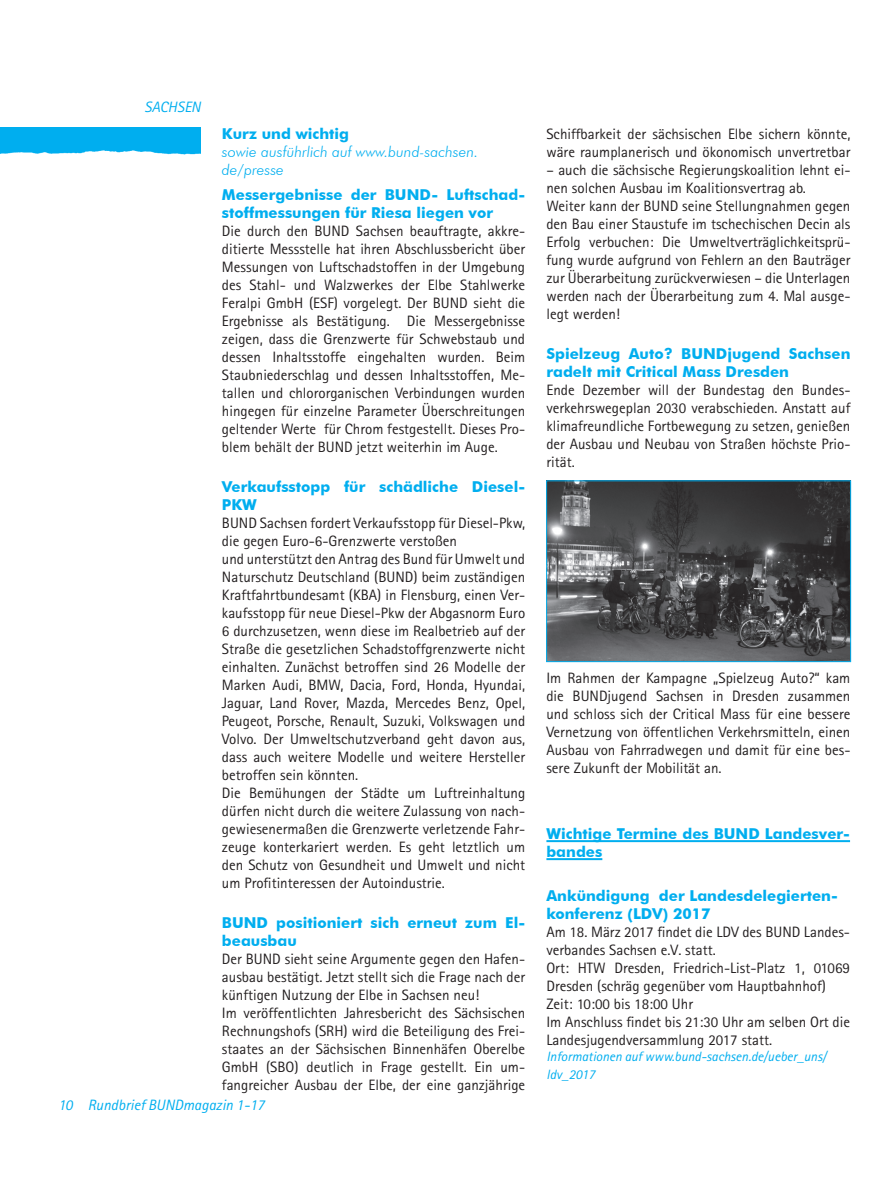
<style>
.page{position:relative;width:893px;height:1191px;background:#fff}
.page>*{position:absolute;margin:0;border:0;box-sizing:border-box;transform-origin:0 0}
.t1{font:15px/18px "Rotis Sans Serif";color:#231f20}
.t2{font:700 15px/18px "Futura BT";color:#00aeef}
.t3{font:italic 300 15px/18px "Futura BT";color:#00aeef}
.t4{font:italic 15px "Rotis Sans Serif";color:#00aeef}
.t5{font:italic 13.5px/18px "Rotis Sans Serif";color:#00aeef}
</style>
<div class="page">
<img style="left:0;top:128px;width:201px;height:27px">
<hr style="left:546px;top:840px;width:304px;height:2px;background:#00aeef">
<hr style="left:546px;top:858px;width:56px;height:2px;background:#00aeef">
<img style="left:548px;top:482px;width:301px;height:178px">
<div style="left:546px;top:480px;width:305px;height:182px;border:1px solid #00aeef"></div>
<p class="t4" style="left:145px;top:98px;width:25px">Sachsen</p>
<p class="t2" style="left:222px;top:125px;width:129px">Kurz und wichtig</p>
<p class="t3" style="left:222px;top:143px;width:258px">sowie ausführlich auf www.bund-sachsen. de/presse</p>
<p class="t2" style="left:222px;top:186px;width:305px">Messergebnisse der BUND- Luftschad&shy;stoffmessungen für Riesa liegen vor</p>
<p class="t1" style="left:222px;top:222px;width:305px;text-align:justify">Die durch den BUND Sachsen beauftragte, akkre&shy;ditierte Messstelle hat ihren Abschlussbericht über Messungen von Luftschadstoffen in der Umgebung des Stahl- und Walzwerkes der Elbe Stahlwerke Feralpi GmbH (ESF) vorgelegt. Der BUND sieht die Ergebnisse als Bestätigung. Die Messergebnisse zeigen, dass die Grenzwerte für Schwebstaub und dessen Inhaltsstoffe eingehalten wurden. Beim Staubniederschlag und dessen Inhaltsstoffen, Me&shy;tallen und chlororganischen Verbindungen wurden hingegen für einzelne Parameter Überschreitungen geltender Werte für Chrom festgestellt. Dieses Pro&shy;blem behält der BUND jetzt weiterhin im Auge.</p>
<p class="t2" style="left:222px;top:477px;width:305px">Verkaufsstopp für schädliche Diesel-<br>PKW</p>
<p class="t1" style="left:222px;top:514px;width:305px">BUND Sachsen fordert Verkaufsstopp für Diesel-Pkw, die gegen Euro-6-Grenzwerte verstoßen<br>und unterstützt den Antrag des Bund für Umwelt und Naturschutz Deutschland (BUND) beim zuständigen Kraftfahrtbundesamt (KBA) in Flensburg, einen Ver&shy;kaufsstopp für neue Diesel-Pkw der Abgasnorm Euro 6 durchzusetzen, wenn diese im Realbetrieb auf der Straße die gesetzlichen Schadstoffgrenzwerte nicht einhalten. Zunächst betroffen sind 26 Modelle der Marken Audi, BMW, Dacia, Ford, Honda, Hyundai, Jaguar, Land Rover, Mazda, Mercedes Benz, Opel, Peugeot, Porsche, Renault, Suzuki, Volkswagen und Volvo. Der Umweltschutzverband geht davon aus, dass auch weitere Modelle und weitere Hersteller betroffen sein könnten.<br>Die Bemühungen der Städte um Luftreinhaltung dürfen nicht durch die weitere Zulassung von nach&shy;gewiesenermaßen die Grenzwerte verletzende Fahr&shy;zeuge konterkariert werden. Es geht letztlich um den Schutz von Gesundheit und Umwelt und nicht um Profitinteressen der Autoindustrie.</p>
<p class="t2" style="left:222px;top:913px;width:305px">BUND positioniert sich erneut zum El&shy;beausbau</p>
<p class="t1" style="left:222px;top:949px;width:305px">Der BUND sieht seine Argumente gegen den Hafen&shy;ausbau bestätigt. Jetzt stellt sich die Frage nach der künftigen Nutzung der Elbe in Sachsen neu!<br>Im veröffentlichten Jahresbericht des Sächsischen Rechnungshofs (SRH) wird die Beteiligung des Frei&shy;staates an der Sächsischen Binnenhäfen Oberelbe GmbH (SBO) deutlich in Frage gestellt. Ein um&shy;fangreicher Ausbau der Elbe, der eine ganzjährige</p>
<p class="t4" style="left:58px;top:1096px;width:208px">10 Rundbrief BUNDmagazin 1-17</p>
<p class="t1" style="left:546px;top:125px;width:306px">Schiffbarkeit der sächsischen Elbe sichern könnte, wäre raumplanerisch und ökonomisch unvertretbar</p>
<p class="t1" style="left:546px;top:161px;width:306px">– auch die sächsische Regierungskoalition lehnt ei&shy;nen solchen Ausbau im Koalitionsvertrag ab.<br>Weiter kann der BUND seine Stellungnahmen gegen den Bau einer Staustufe im tschechischen Decin als Erfolg verbuchen: Die Umweltverträglichkeitsprü&shy;fung wurde aufgrund von Fehlern an den Bauträger zur Überarbeitung zurückverwiesen – die Unterlagen werden nach der Überarbeitung zum 4. Mal ausge&shy;legt werden!</p>
<p class="t2" style="left:546px;top:344px;width:306px">Spielzeug Auto? BUNDjugend Sachsen radelt mit Critical Mass Dresden</p>
<p class="t1" style="left:546px;top:380px;width:306px;text-align:justify">Ende Dezember will der Bundestag den Bundes&shy;verkehrswegeplan 2030 verabschieden. Anstatt auf klimafreundliche Fortbewegung zu setzen, genießen der Ausbau und Neubau von Straßen höchste Prio&shy;rität.</p>
<p class="t1" style="left:546px;top:668px;width:306px;text-align:justify">Im Rahmen der Kampagne „Spielzeug Auto?“ kam die BUNDjugend Sachsen in Dresden zusammen und schloss sich der Critical Mass für eine bessere Vernetzung von öffentlichen Verkehrsmitteln, einen Ausbau von Fahrradwegen und damit für eine bes&shy;sere Zukunft der Mobilität an.</p>
<p class="t2" style="left:546px;top:825px;width:305px">Wichtige Termine des BUND Landesver&shy;bandes</p>
<p class="t2" style="left:546px;top:886px;width:293px">Ankündigung der Landesdelegierten&shy;konferenz (LDV) 2017</p>
<p class="t1" style="left:546px;top:922px;width:305px">Am 18. März 2017 findet die LDV des BUND Landes&shy;verbandes Sachsen e.V. statt.<br>Ort: HTW Dresden, Friedrich-List-Platz 1, 01069<br>Dresden (schräg gegenüber vom Hauptbahnhof)<br>Zeit: 10:00 bis 18:00 Uhr<br>Im Anschluss findet bis 21:30 Uhr am selben Ort die Landesjugendversammlung 2017 statt.</p>
<p class="t5" style="left:546px;top:1047px;width:281px">Informationen auf www.bund-sachsen.de/ueber_uns/ ldv_2017</p>
</div>
